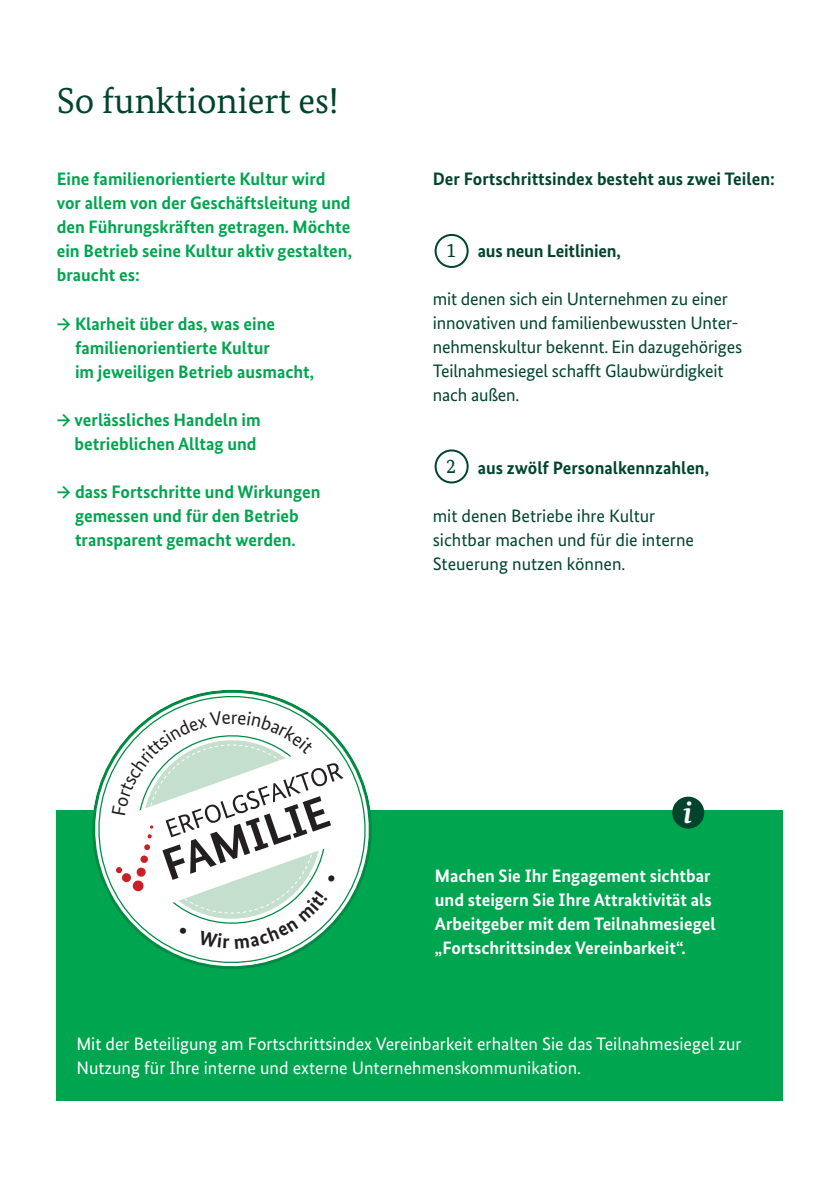
<style>
.page{position:relative;width:840px;height:1191px;background:#fff}
.page>*{position:absolute;margin:0;border:0;box-sizing:border-box;transform-origin:0 0}
.t1{font:36px "Bundes Serif";color:#00442d}
.t2{font:italic 700 30px "Bundes Serif";color:#fff}
.t3{font:20px "Bundes Serif";color:#00442d}
.t4{font:700 18px/24px "Bundes Sans";color:#00a54f}
.t5{font:18px/24px "Bundes Sans";letter-spacing:-.01em;color:#00442d}
.t6{font:18px/24px "Bundes Sans";color:#fff}
.t7{font:700 18px/24px "Bundes Sans";color:#fff}
.t8{font:700 18px "Bundes Sans";color:#00442d}
</style>
<div class="page">
<div style="left:57px;top:809px;width:725px;height:291px;background:#00a54f"></div>
<svg style="left:94px;top:691px;width:276px;height:276px;fill:#fff"></svg>
<svg style="left:103px;top:742px;width:258px;height:174px;fill:#fff"></svg>
<div style="left:671px;top:796px;width:32px;height:32px;background:#00442d;border-radius:50%"></div>
<div style="left:434px;top:234px;width:34px;height:34px;border:2px solid #00442d;border-radius:50%"></div>
<div style="left:434px;top:449px;width:34px;height:34px;border:2px solid #00442d;border-radius:50%"></div>
<svg style="left:112px;top:711px;width:231px;height:237px"></svg>
<h1 class="t1" style="left:57px;top:79px;width:283px">So funktioniert es!</h1>
<p class="t4" style="left:57px;top:167px;width:296px">Eine familienorientierte Kultur wird vor allem von der Geschäftsleitung und den Führungskräften getragen. Möchte ein Betrieb seine Kultur aktiv gestalten, braucht es:</p>
<p class="t8" style="left:432px;top:168px;width:343px">Der Fortschrittsindex besteht aus zwei Teilen:</p>
<p class="t3" style="left:446px;top:238px;width:11px">1</p>
<p class="t8" style="left:477px;top:240px;width:144px">aus neun Leitlinien,</p>
<p class="t5" style="left:432px;top:287px;width:311px">mit denen sich ein Unternehmen zu einer innovativen und familienbewussten Unter&shy;nehmenskultur bekennt. Ein dazugehöriges Teilnahmesiegel schafft Glaubwürdigkeit nach außen.</p>
<p class="t4" style="left:75px;top:311px;width:240px;text-indent:-18px">→ Klarheit über das, was eine familienorientierte Kultur<br>im jeweiligen Betrieb ausmacht,</p>
<p class="t4" style="left:57px;top:407px;width:205px;text-align:right">→ verlässliches Handeln im betrieblichen Alltag und</p>
<p class="t4" style="left:57px;top:479px;width:265px;text-align:center">→ dass Fortschritte und Wirkungen gemessen und für den Betrieb transparent gemacht werden.</p>
<p class="t3" style="left:446px;top:454px;width:11px">2</p>
<p class="t8" style="left:477px;top:456px;width:233px">aus zwölf Personalkennzahlen,</p>
<p class="t5" style="left:432px;top:503px;width:263px">mit denen Betriebe ihre Kultur sichtbar machen und für die interne<br>Steuerung nutzen können.</p>
<h2 class="t2" style="left:682px;top:794px;width:11px">i</h2>
<p class="t7" style="left:434px;top:863px;width:282px">Machen Sie Ihr Engagement sichtbar und steigern Sie Ihre Attraktivität als Arbeitgeber mit dem Teilnahmesiegel „Fortschrittsindex Vereinbarkeit“.</p>
<p class="t6" style="left:76px;top:1031px;width:666px">Mit der Beteiligung am Fortschrittsindex Vereinbarkeit erhalten Sie das Teilnahmesiegel zur<br>Nutzung für Ihre interne und externe Unternehmenskommunikation.</p>
</div>
